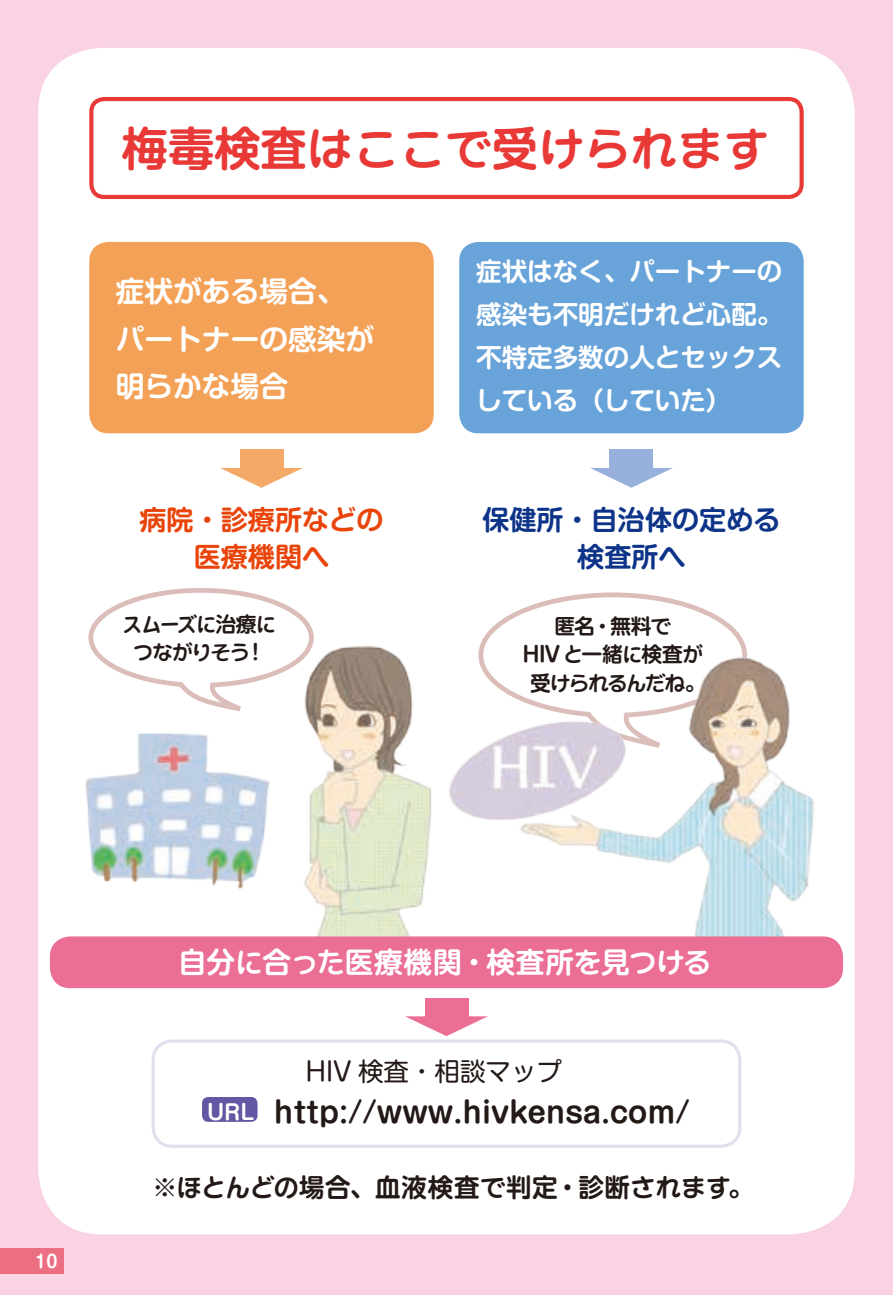
<style>
.page{position:relative;width:893px;height:1295px;background:#f9d3e4}
.page>*{position:absolute;margin:0;border:0;box-sizing:border-box;transform-origin:0 0}
.t1{font:700 46.35px "Kamo Lemo Std De";color:#e83937}
.t2{font:700 28.8px "Shin M Go Pro De";color:#231916}
.t3{font:700 28.8px/47.9px "Shin M Go Pro De";color:#fff}
.t4{font:700 28.8px "Shin M Go Pro De";letter-spacing:.025em;color:#fff}
.t5{font:700 27px/36.7px "Shin M Go Pro De";color:#0d3488;text-align:center}
.t6{font:700 27px/36.7px "Shin M Go Pro De";color:#e9450b;text-align:center}
.t7{font:700 25.43px/43px "Shin M Go Pro De";color:#fff;text-align:justify}
.t8{font:700 25.43px "Shin M Go Pro De";letter-spacing:.025em;color:#231916}
.t9{font:25.43px "Shin M Go Pro";color:#231916}
.t10{font:700 20.7px/28.8px "Kamo Lemo Std De";letter-spacing:-.085em;color:#231916;text-align:center}
.t11{font:700 20.7px/28.8px "Shin M Go Pro De";letter-spacing:-.02em;color:#231916;text-align:center}
.t12{font:700 17.55px "Shin M Go Pro De";color:#fff}
.s1{font-family:"Shin M Go Pro De"}
.s2{font-family:"Kamo Lemo Std De"}
.s3{font-size:20.7px;color:#fff}
</style>
<div class="page">
<div style="left:38px;top:48px;width:817px;height:1186px;background:#fff;border-radius:64px"></div>
<div style="left:240px;top:449px;width:43px;height:27px;background:#f5a967"></div>
<svg style="left:220px;top:468px;width:83px;height:20px"></svg>
<div style="left:610px;top:449px;width:43px;height:27px;background:#97b1dc"></div>
<svg style="left:590px;top:468px;width:83px;height:20px"></svg>
<img style="left:449px;top:592px;width:365px;height:344px">
<img style="left:38px;top:633px;width:394px;height:310px">
<div style="left:425px;top:998px;width:43px;height:27px;background:#eb6e95"></div>
<svg style="left:405px;top:1016px;width:83px;height:20px"></svg>
<div style="left:0;top:1248px;width:64px;height:26px;background:#ec6e82"></div>
<div style="left:152px;top:1039px;width:589px;height:109px;border:3px solid #e2dfef;border-radius:19px"></div>
<div style="left:89px;top:97px;width:715px;height:102px;border:4px solid #e83937;border-radius:13px"></div>
<div style="left:51px;top:937px;width:791px;height:50px;background:#eb6e95;border-radius:19px"></div>
<div style="left:50px;top:936px;width:793px;height:52px;border:2px solid #eb6e95;border-radius:19px"></div>
<div style="left:89px;top:242px;width:345px;height:191px;background:#f4a158;border-radius:19px"></div>
<div style="left:459px;top:242px;width:345px;height:191px;background:#68a4d9;border-radius:19px"></div>
<svg style="left:86px;top:588px;width:230px;height:134px"></svg>
<div style="left:202px;top:1097px;width:56px;height:25px;background:#6456a3;border-radius:6px"></div>
<h1 class="t1" style="left:122px;top:113px;width:649px"><span class="s1">梅毒検査</span>はここで<span class="s1">受</span>けられます</h1>
<p class="t3" style="left:116px;top:263px;width:260px">症状がある場合、パートナーの感染が明らかな場合</p>
<p class="t6" style="left:140px;top:498px;width:245px">病院・診療所などの医療機関へ</p>
<p class="t10" style="left:122px;top:607px;width:156px">スムーズに<span class="s1">治療</span>につながりそう<span class="s1">！</span></p>
<p class="t7" style="left:476px;top:246px;width:308px">症状はなく、パートナーの感染も不明だけれど心配。不特定多数の人とセックスしている（していた）</p>
<p class="t5" style="left:482px;top:498px;width:300px">保健所・自治体の定める検査所へ</p>
<p class="t11" style="left:522px;top:609px;width:182px">匿名・無料<span class="s2">で<br></span>HIV <span class="s2">と</span>一緒<span class="s2">に</span>検査<span class="s2">が</span></p>
<p class="t10" style="left:530px;top:666px;width:177px"><span class="s1">受</span>けられるんだね<span class="s1">。</span></p>
<p class="t12" style="left:35px;top:1247px;width:24px">10</p>
<p class="t4" style="left:178px;top:939px;width:535px">自分<span class="s2">に</span>合<span class="s2">った</span>医療機関・検査所<span class="s2">を</span>見<span class="s2">つける</span></p>
<p class="t9" style="left:305px;top:1051px;width:284px">HIV 検査・相談マップ　</p>
<p class="t2" style="left:207px;top:1088px;width:484px"><span class="s3">URL</span> http://www.hivkensa.com/</p>
<p class="t8" style="left:152px;top:1166px;width:603px">※<span class="s2">ほとんどの</span>場合、血液検査<span class="s2">で</span>判定・診断<span class="s2">されます</span>。</p>
</div>
